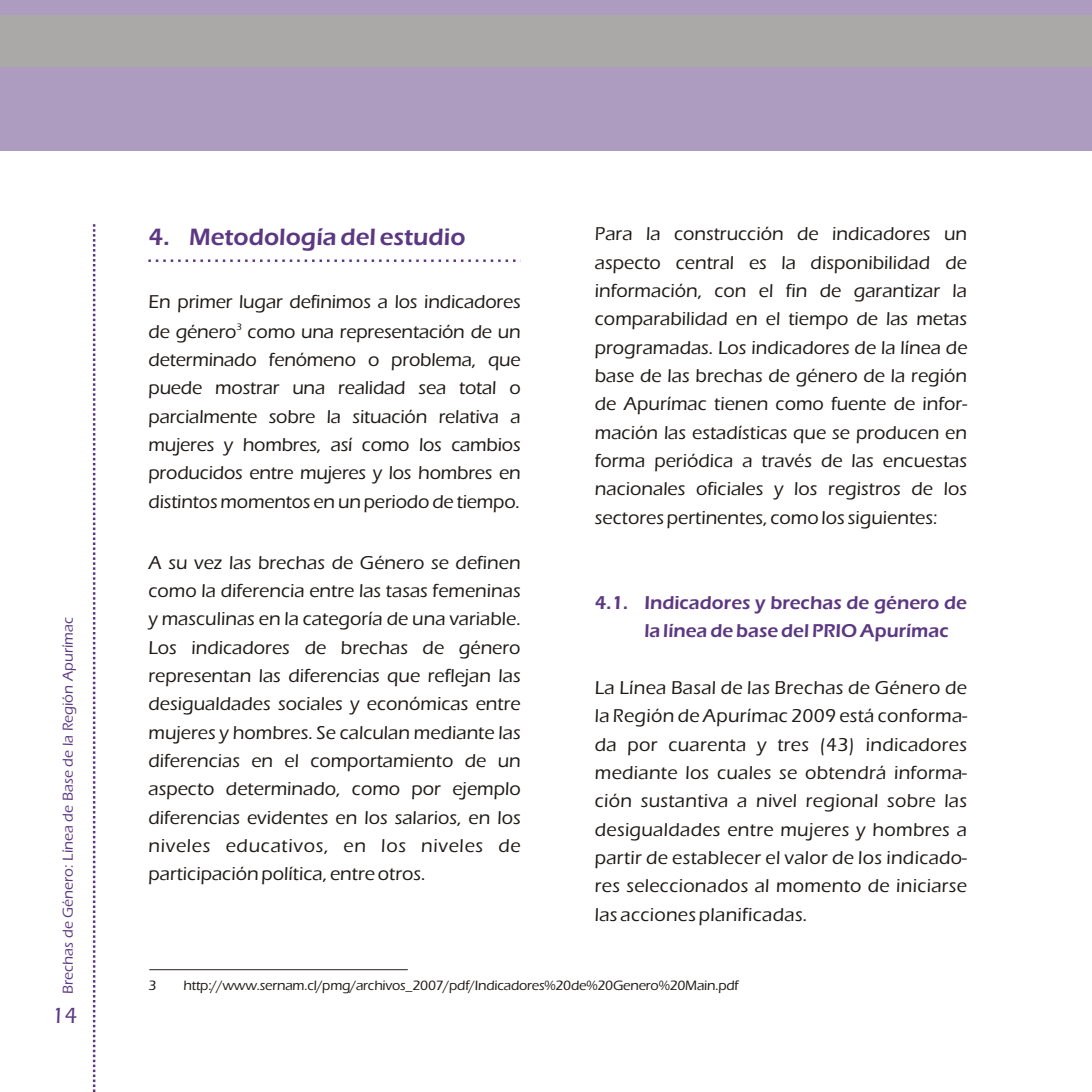
<style>
.page{position:relative;width:1092px;height:1092px;background:#fff}
.page>*{position:absolute;margin:0;border:0;box-sizing:border-box;transform-origin:0 0}
.t1{font:600 24.5px "Eras ITC";color:#5c3882}
.t2{font:500 22.75px "Eras ITC";color:#5c3882}
.t3{font:500 19.25px/28.3px "Eras ITC";color:#1f1a17;text-align:justify}
.t4{font:600 19.25px/28.5px "Eras ITC";color:#5c3882}
.t5{font:500 14.88px "Eras ITC";color:#5c3882}
.t6{font:500 14px "Eras ITC";letter-spacing:-.015em;color:#1f1a17}
.t7{font:500 9.62px "Eras ITC";color:#1f1a17}
</style>
<div class="page">
<div style="left:0;top:0;width:1091px;height:150px;background:#ad9bc0"></div>
<div style="left:0;top:16px;width:1091px;height:51px;background:#aba8a8"></div>
<svg style="left:148px;top:259px;width:368px;height:3px"></svg>
<svg style="left:93px;top:224px;width:2px;height:867px"></svg>
<hr style="left:149px;top:968px;width:259px;height:2px;background:#4d4a47">
<p class="t5" style="left:62px;top:993px;width:378px;rotate:-90deg">Brechas de Género: Línea de Base de la Región Apurímac</p>
<p class="t2" style="left:51px;top:1007px;width:27px">14</p>
<p class="t1" style="left:148px;top:228px;width:318px">4. Metodología del estudio</p>
<p class="t3" style="left:148px;top:289px;width:374px">En primer lugar definimos a los indicadores</p>
<p class="t7" style="left:236px;top:323px;width:7px">3</p>
<p class="t3" style="left:148px;top:319px;width:374px">de género como una representación de un determinado fenómeno o problema, que puede mostrar una realidad sea total o parcialmente sobre la situación relativa a mujeres y hombres, así como los cambios producidos entre mujeres y los hombres en distintos momentos en un periodo de tiempo.</p>
<p class="t3" style="left:148px;top:550px;width:374px">A su vez las brechas de Género se definen como la diferencia entre las tasas femeninas y masculinas en la categoría de una variable.<br>Los indicadores de brechas de género representan las diferencias que reflejan las desigualdades sociales y económicas entre mujeres y hombres. Se calculan mediante las diferencias en el comportamiento de un aspecto determinado, como por ejemplo diferencias evidentes en los salarios, en los niveles educativos, en los niveles de participación política, entre otros.</p>
<p class="t3" style="left:595px;top:222px;width:374px">Para la construcción de indicadores un aspecto central es la disponibilidad de información, con el fin de garantizar la comparabilidad en el tiempo de las metas programadas. Los indicadores de la línea de base de las brechas de género de la región de Apurímac tienen como fuente de infor&shy;mación las estadísticas que se producen en forma periódica a través de las encuestas nacionales oficiales y los registros de los sectores pertinentes, como los siguientes:</p>
<p class="t4" style="left:644px;top:590px;width:324px;text-indent:-50px">4.1. Indicadores y brechas de género de la línea de base del PRIO Apurímac</p>
<p class="t3" style="left:594px;top:675px;width:374px">La Línea Basal de las Brechas de Género de la Región de Apurímac 2009 está conforma&shy;da por cuarenta y tres (43) indicadores mediante los cuales se obtendrá informa&shy;ción sustantiva a nivel regional sobre las desigualdades entre mujeres y hombres a partir de establecer el valor de los indicado&shy;res seleccionados al momento de iniciarse las acciones planificadas.</p>
<p class="t6" style="left:148px;top:980px;width:9px">3</p>
<p class="t6" style="left:183px;top:980px;width:556px">http://www.sernam.cl/pmg/archivos_2007/pdf/Indicadores%20de%20Genero%20Main.pdf</p>
</div>
